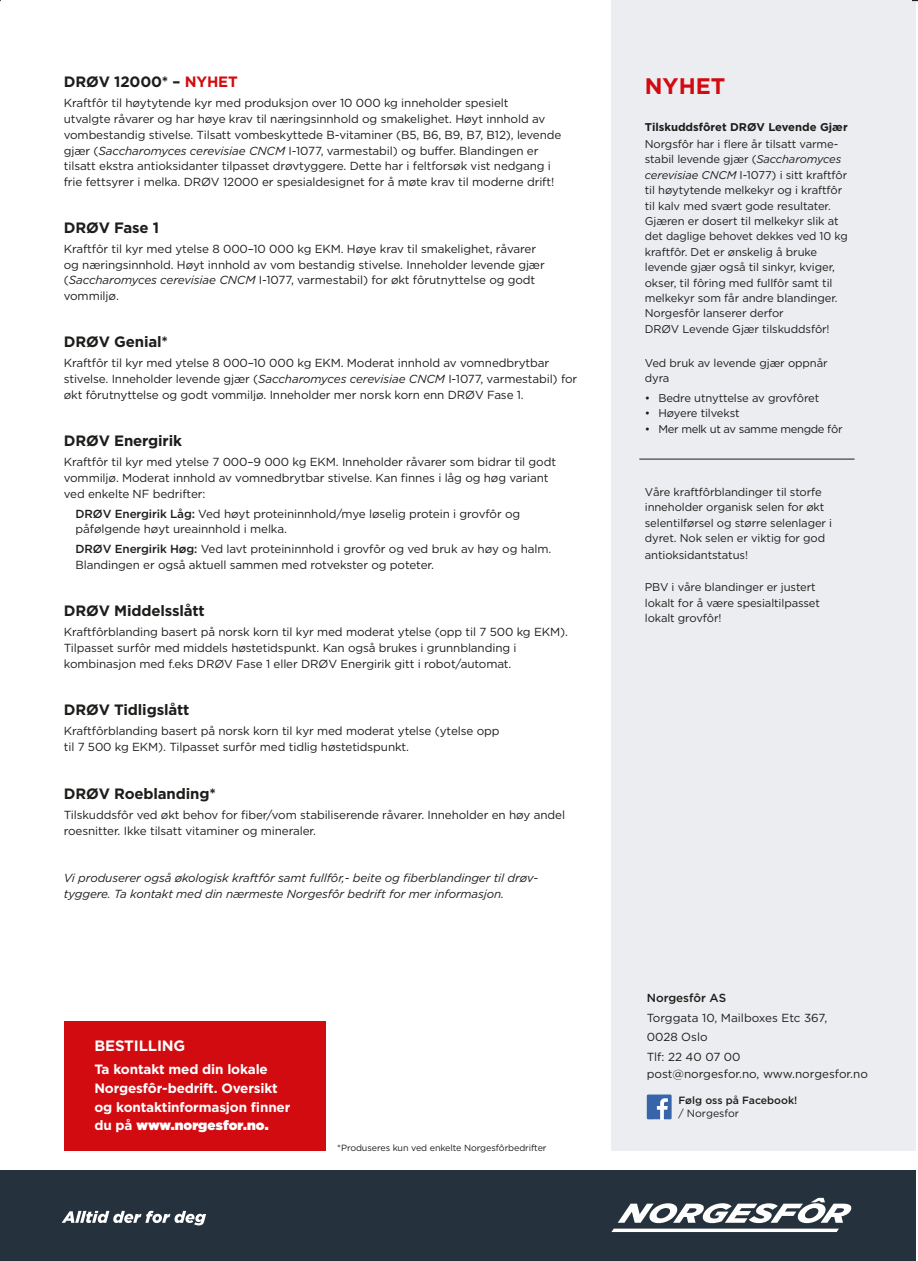
<style>
.page{position:relative;width:918px;height:1261px;background:#fff}
.page>*{position:absolute;margin:0;border:0;box-sizing:border-box;transform-origin:0 0}
.Head1_Marg{font:700 22.5px "Gotham";color:#d20b11}
.Brødtekst{font:700 15px "Gotham";letter-spacing:-.01em;color:#1d1d1b}
.Paragraph_Style_1{font:700 15px "Gotham";letter-spacing:-.01em;color:#1d1d1b}
.t1{font:700 15px "Gotham";letter-spacing:-.01em;color:#fff}
.t2{font:700 13.5px/18.8px "Gotham";letter-spacing:-.01em;color:#fff}
.Brødtekst-2{font:11.7px/15.8px "Gotham";letter-spacing:-.01em;color:#1d1d1b}
.Brødtekst-3{font:italic 11.7px/15.8px "Gotham";letter-spacing:-.01em;color:#1d1d1b}
.t3{font:500 11.7px "Gotham";color:#1d1d1b}
.Brødtekst_Marg{font:11.25px/15.5px "Gotham";letter-spacing:-.01em;color:#1d1d1b}
.Head2_Marg{font:700 11.25px "Gotham";color:#1d1d1b}
.Brødtekst_Marg-2{font:11.25px "Gotham";letter-spacing:-.03em;color:#1d1d1b}
.t4{font:500 10.5px "Gotham";color:#1d1d1b}
.t5{font:10.5px "Gotham";color:#1d1d1b}
.Brødtekst_Marg-3{font:9px "Gotham";letter-spacing:-.01em;color:#1d1d1b}
.s1{color:#d20b11}
.s2{font-style:italic}
.s3{font-weight:500}
.s4{font-weight:900}
</style>
<div class="page">
<div style="left:0;top:1170px;width:915px;height:91px;background:#25313c"></div>
<svg style="left:611px;top:1198px;width:240px;height:34px"></svg>
<svg style="left:62px;top:1210px;width:144px;height:15px"></svg>
<div style="left:611px;top:0;width:304px;height:1151px;background:#ecedf0"></div>
<div style="left:64px;top:1021px;width:262px;height:130px;background:#d20b11"></div>
<svg style="left:647px;top:1094px;width:24px;height:25px"></svg>
<hr style="left:639px;top:459px;width:215px;height:1px;background:#1d1d1b">
<svg style="left:912px;top:0;width:6px;height:2px"></svg>
<p class="Paragraph_Style_1" style="left:64px;top:73px;width:176px">DRØV 12000* – <span class="s1">NYHET</span></p>
<p class="Brødtekst-2" style="left:64px;top:95px;width:499px">Kraftfôr til høytytende kyr med produksjon over 10 000 kg inneholder spesielt<br>utvalgte råvarer og har høye krav til næringsinnhold og smakelighet. Høyt innhold av vombestandig stivelse. Tilsatt vombeskyttede B-vitaminer (B5, B6, B9, B7, B12), levende gjær (<span class="s2">Saccharomyces cerevisiae CNCM</span> I-1077, varmestabil) og buffer. Blandingen er tilsatt ekstra antioksidanter tilpasset drøvtyggere. Dette har i feltforsøk vist nedgang i frie fettsyrer i melka. DRØV 12000 er spesialdesignet for å møte krav til moderne drift!</p>
<p class="Paragraph_Style_1" style="left:64px;top:219px;width:97px">DRØV Fase 1</p>
<p class="Brødtekst-2" style="left:64px;top:241px;width:482px">Kraftfôr til kyr med ytelse 8 000–10 000 kg EKM. Høye krav til smakelighet, råvarer og næringsinnhold. Høyt innhold av vom bestandig stivelse. Inneholder levende gjær (<span class="s2">Saccharomyces cerevisiae CNCM</span> I-1077, varmestabil) for økt fôrutnyttelse og godt vommiljø.</p>
<p class="Paragraph_Style_1" style="left:64px;top:333px;width:106px">DRØV Genial*</p>
<p class="Brødtekst-2" style="left:64px;top:355px;width:515px">Kraftfôr til kyr med ytelse 8 000–10 000 kg EKM. Moderat innhold av vomnedbrytbar stivelse. Inneholder levende gjær (<span class="s2">Saccharomyces cerevisiae CNCM</span> I-1077, varmestabil) for økt fôrutnyttelse og godt vommiljø. Inneholder mer norsk korn enn DRØV Fase 1.</p>
<p class="Brødtekst" style="left:64px;top:432px;width:120px">DRØV Energirik</p>
<p class="Brødtekst-2" style="left:64px;top:454px;width:494px">Kraftfôr til kyr med ytelse 7 000–9 000 kg EKM. Inneholder råvarer som bidrar til godt vommiljø. Moderat innhold av vomnedbrytbar stivelse. Kan finnes i låg og høg variant ved enkelte NF bedrifter:</p>
<p class="Brødtekst-2" style="left:76px;top:505px;width:446px"><span class="s3">DRØV Energirik Låg:</span> Ved høyt proteininnhold/mye løselig protein i grovfôr og påfølgende høyt ureainnhold i melka.</p>
<p class="Brødtekst-2" style="left:76px;top:541px;width:477px"><span class="s3">DRØV Energirik Høg:</span> Ved lavt proteininnhold i grovfôr og ved bruk av høy og halm.<br>Blandingen er også aktuell sammen med rotvekster og poteter.</p>
<p class="Brødtekst" style="left:64px;top:602px;width:142px">DRØV Middelsslått</p>
<p class="Brødtekst-2" style="left:64px;top:624px;width:505px">Kraftfôrblanding basert på norsk korn til kyr med moderat ytelse (opp til 7 500 kg EKM).<br>Tilpasset surfôr med middels høstetidspunkt. Kan også brukes i grunnblanding i kombinasjon med f.eks DRØV Fase 1 eller DRØV Energirik gitt i robot/automat.</p>
<p class="Brødtekst" style="left:64px;top:701px;width:127px">DRØV Tidligslått</p>
<p class="Brødtekst-2" style="left:64px;top:722px;width:437px">Kraftfôrblanding basert på norsk korn til kyr med moderat ytelse (ytelse opp til 7 500 kg EKM). Tilpasset surfôr med tidlig høstetidspunkt.</p>
<p class="Brødtekst" style="left:64px;top:785px;width:153px">DRØV Roeblanding*</p>
<p class="Brødtekst-2" style="left:64px;top:806px;width:503px">Tilskuddsfôr ved økt behov for fiber/vom stabiliserende råvarer. Inneholder en høy andel roesnitter. Ikke tilsatt vitaminer og mineraler.</p>
<p class="Brødtekst-3" style="left:64px;top:870px;width:475px">Vi produserer også økologisk kraftfôr samt fullfôr,- beite og fiberblandinger til drøv&shy;tyggere. Ta kontakt med din nærmeste Norgesfôr bedrift for mer informasjon.</p>
<p class="t1" style="left:94px;top:1037px;width:92px">BESTILLING</p>
<p class="t2" style="left:94px;top:1059px;width:197px">Ta kontakt med din lokale<br>Norgesfôr-bedrift. Oversikt og kontaktinformasjon finner du på <span class="s4">www.norgesfor.no.</span></p>
<p class="Brødtekst_Marg-3" style="left:337px;top:1142px;width:211px">*Produseres kun ved enkelte Norgesfôrbedrifter</p>
<p class="Head1_Marg" style="left:645px;top:73px;width:82px">NYHET</p>
<p class="Head2_Marg" style="left:645px;top:121px;width:204px">Tilskuddsfôret DRØV Levende Gjær</p>
<p class="Brødtekst_Marg" style="left:645px;top:136px;width:204px">Norgsfôr har i flere år tilsatt varme&shy;stabil levende gjær (<span class="s2">Saccharomyces cerevisiae CNCM</span> I-1077) i sitt kraftfôr til høytytende melkekyr og i kraftfôr til kalv med svært gode resultater.<br>Gjæren er dosert til melkekyr slik at det daglige behovet dekkes ved 10 kg kraftfôr. Det er ønskelig å bruke levende gjær også til sinkyr, kviger, okser, til fôring med fullfôr samt til melkekyr som får andre blandinger.<br>Norgesfôr lanserer derfor<br>DRØV Levende Gjær tilskuddsfôr!</p>
<p class="Brødtekst_Marg" style="left:645px;top:355px;width:184px">Ved bruk av levende gjær oppnår dyra</p>
<p class="Brødtekst_Marg" style="left:645px;top:390px;width:176px">• Bedre utnyttelse av grovfôret</p>
<p class="Brødtekst_Marg" style="left:645px;top:405px;width:96px">• Høyere tilvekst</p>
<p class="Brødtekst_Marg-2" style="left:645px;top:422px;width:199px">• Mer melk ut av samme mengde fôr</p>
<p class="Brødtekst_Marg" style="left:645px;top:484px;width:189px">Våre kraftfôrblandinger til storfe inneholder organisk selen for økt selentilførsel og større selenlager i dyret. Nok selen er viktig for god</p>
<p class="Brødtekst_Marg" style="left:645px;top:547px;width:105px">antioksidantstatus!</p>
<p class="Brødtekst_Marg" style="left:645px;top:579px;width:177px">PBV i våre blandinger er justert lokalt for å være spesialtilpasset lokalt grovfôr!</p>
<p class="t3" style="left:647px;top:991px;width:81px">Norgesfôr AS</p>
<p class="Brødtekst-2" style="left:647px;top:1009px;width:182px">Torggata 10, Mailboxes Etc 367,</p>
<p class="Brødtekst-2" style="left:647px;top:1029px;width:62px">0028 Oslo</p>
<p class="Brødtekst-2" style="left:647px;top:1048px;width:95px">Tlf: 22 40 07 00</p>
<p class="Brødtekst-2" style="left:647px;top:1065px;width:223px">post@norgesfor.no, www.norgesfor.no</p>
<p class="t4" style="left:678px;top:1094px;width:120px">Følg oss på Facebook!</p>
<p class="t5" style="left:678px;top:1107px;width:62px">/ Norgesfor</p>
</div>
